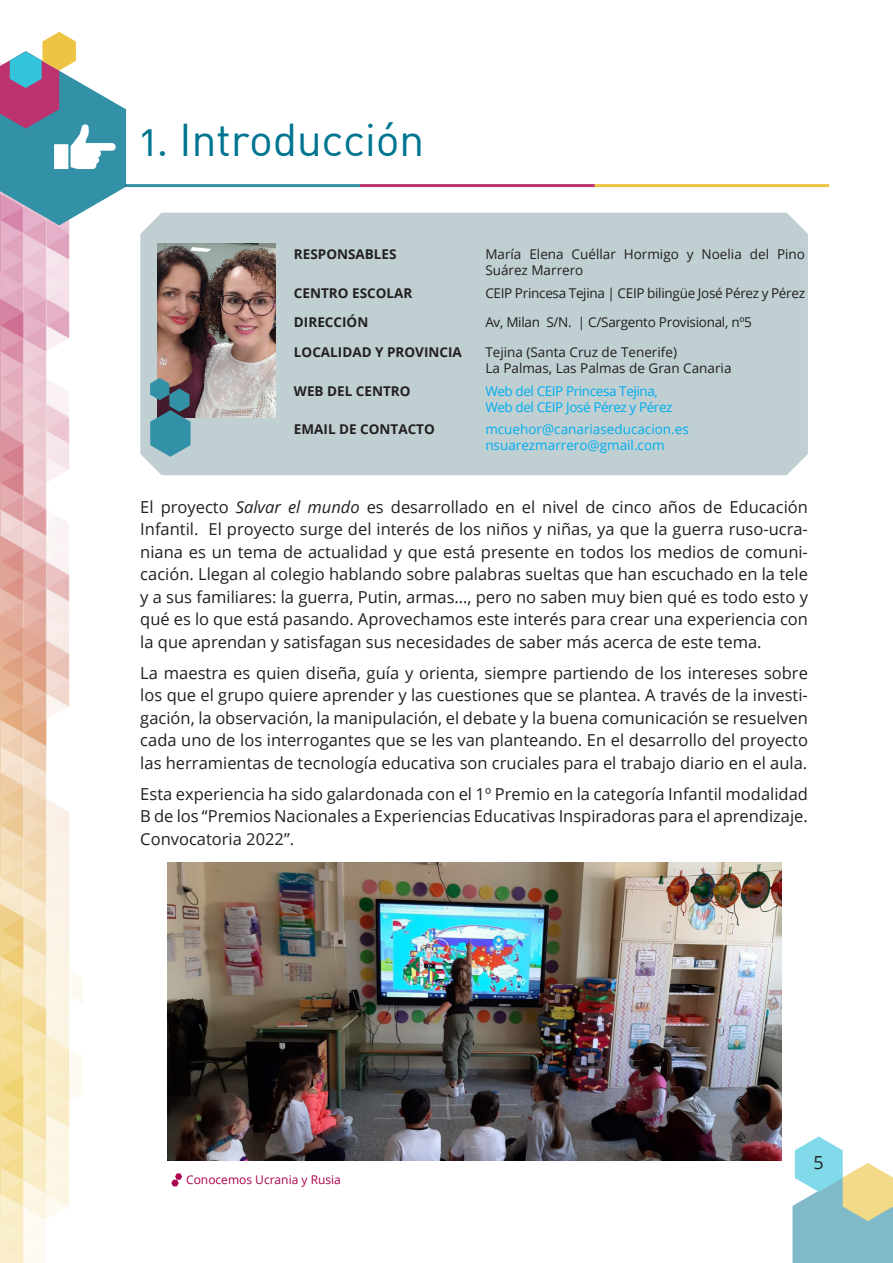
<style>
.page{position:relative;width:893px;height:1263px;background:#fff}
.page>*{position:absolute;margin:0;border:0;box-sizing:border-box;transform-origin:0 0}
.Título_sección{font:45px "DIN Regular Alternate";letter-spacing:-.01em;color:#007591}
.t1{font:18px "Open Sans";color:#231f20}
.base{font:16.5px/22.5px "Open Sans";color:#231f20;text-align:justify}
.Ficha_datos_Introduc{font:13.5px/16.2px "Open Sans";color:#231f20}
.Ficha_datos_Introduc-2{font:13.5px "Open Sans";letter-spacing:-.02em;color:#231f20}
.Ficha_datos_Introduc-3{font:700 13.5px "Open Sans";color:#231f20}
.Ficha_datos_Introduc-4{font:13.5px "Open Sans";color:#00aeef}
.Ficha_datos_Introduc-5{font:13.5px "Open Sans";letter-spacing:-.03em;color:#00aeef}
.pie_de_foto{font:12px "Open Sans";color:#ab004d}
.s1{font-style:italic}
</style>
<div class="page">
<img style="left:0;top:225px;width:83px;height:1038px">
<hr style="left:125px;top:184px;width:235px;height:3px;background:#03758f">
<hr style="left:360px;top:184px;width:235px;height:3px;background:#ab004d">
<hr style="left:595px;top:184px;width:234px;height:3px;background:#e8b514">
<svg style="left:792px;top:1136px;width:101px;height:127px"></svg>
<div style="left:140px;top:213px;width:668px;height:262px;background:#bfcfd2"></div>
<svg style="left:0;top:32px;width:126px;height:193px"></svg>
<img style="left:157px;top:243px;width:118px;height:174px">
<svg style="left:150px;top:378px;width:41px;height:79px;background:#508696"></svg>
<svg style="left:171px;top:1173px;width:11px;height:13px"></svg>
<img style="left:167px;top:862px;width:614px;height:299px">
<h2 class="Título_sección" style="left:140px;top:111px;width:286px">1. Introducción</h2>
<p class="Ficha_datos_Introduc-3" style="left:294px;top:245px;width:104px">RESPONSABLES</p>
<p class="Ficha_datos_Introduc" style="left:485px;top:246px;width:321px">María Elena Cuéllar Hormigo y Noelia del Pino<br>Suárez Marrero</p>
<p class="Ficha_datos_Introduc-3" style="left:294px;top:283px;width:120px">CENTRO ESCOLAR</p>
<p class="Ficha_datos_Introduc-2" style="left:485px;top:283px;width:321px">CEIP Princesa Tejina | CEIP bilingüe José Pérez y Pérez</p>
<p class="Ficha_datos_Introduc-3" style="left:294px;top:313px;width:76px">DIRECCIÓN</p>
<p class="Ficha_datos_Introduc-2" style="left:485px;top:313px;width:268px">Av, Milan S/N. | C/Sargento Provisional, nº5</p>
<p class="Ficha_datos_Introduc-3" style="left:294px;top:343px;width:169px">LOCALIDAD Y PROVINCIA</p>
<p class="Ficha_datos_Introduc" style="left:485px;top:344px;width:193px">Tejina (Santa Cruz de Tenerife)</p>
<p class="Ficha_datos_Introduc" style="left:485px;top:360px;width:248px">La Palmas, Las Palmas de Gran Canaria</p>
<p class="Ficha_datos_Introduc-3" style="left:294px;top:381px;width:118px">WEB DEL CENTRO</p>
<p class="Ficha_datos_Introduc-5" style="left:485px;top:381px;width:174px">Web del CEIP Princesa Tejina,</p>
<p class="Ficha_datos_Introduc-5" style="left:485px;top:398px;width:189px">Web del CEIP José Pérez y Pérez</p>
<p class="Ficha_datos_Introduc-3" style="left:294px;top:420px;width:142px">EMAIL DE CONTACTO</p>
<p class="Ficha_datos_Introduc-4" style="left:485px;top:420px;width:205px">mcuehor@canariaseducacion.es</p>
<p class="Ficha_datos_Introduc-4" style="left:485px;top:436px;width:181px">nsuarezmarrero@gmail.com</p>
<p class="base" style="left:140px;top:495px;width:669px">El proyecto <span class="s1">Salvar el mundo</span> es desarrollado en el nivel de cinco años de Educación Infantil. El proyecto surge del interés de los niños y niñas, ya que la guerra ruso-ucra&shy;niana es un tema de actualidad y que está presente en todos los medios de comuni&shy;cación. Llegan al colegio hablando sobre palabras sueltas que han escuchado en la tele y a sus familiares: la guerra, Putin, armas…, pero no saben muy bien qué es todo esto y qué es lo que está pasando. Aprovechamos este interés para crear una experiencia con la que aprendan y satisfagan sus necesidades de saber más acerca de este tema.</p>
<p class="base" style="left:140px;top:661px;width:669px">La maestra es quien diseña, guía y orienta, siempre partiendo de los intereses sobre los que el grupo quiere aprender y las cuestiones que se plantea. A través de la investi&shy;gación, la observación, la manipulación, el debate y la buena comunicación se resuelven cada uno de los interrogantes que se les van planteando. En el desarrollo del proyecto las herramientas de tecnología educativa son cruciales para el trabajo diario en el aula.</p>
<p class="base" style="left:140px;top:782px;width:669px">Esta experiencia ha sido galardonada con el 1º Premio en la categoría Infantil modalidad B de los “Premios Nacionales a Experiencias Educativas Inspiradoras para el aprendizaje.<br>Convocatoria 2022”.</p>
<p class="pie_de_foto" style="left:186px;top:1172px;width:156px">Conocemos Ucrania y Rusia</p>
<p class="t1" style="left:813px;top:1150px;width:12px">5</p>
</div>
